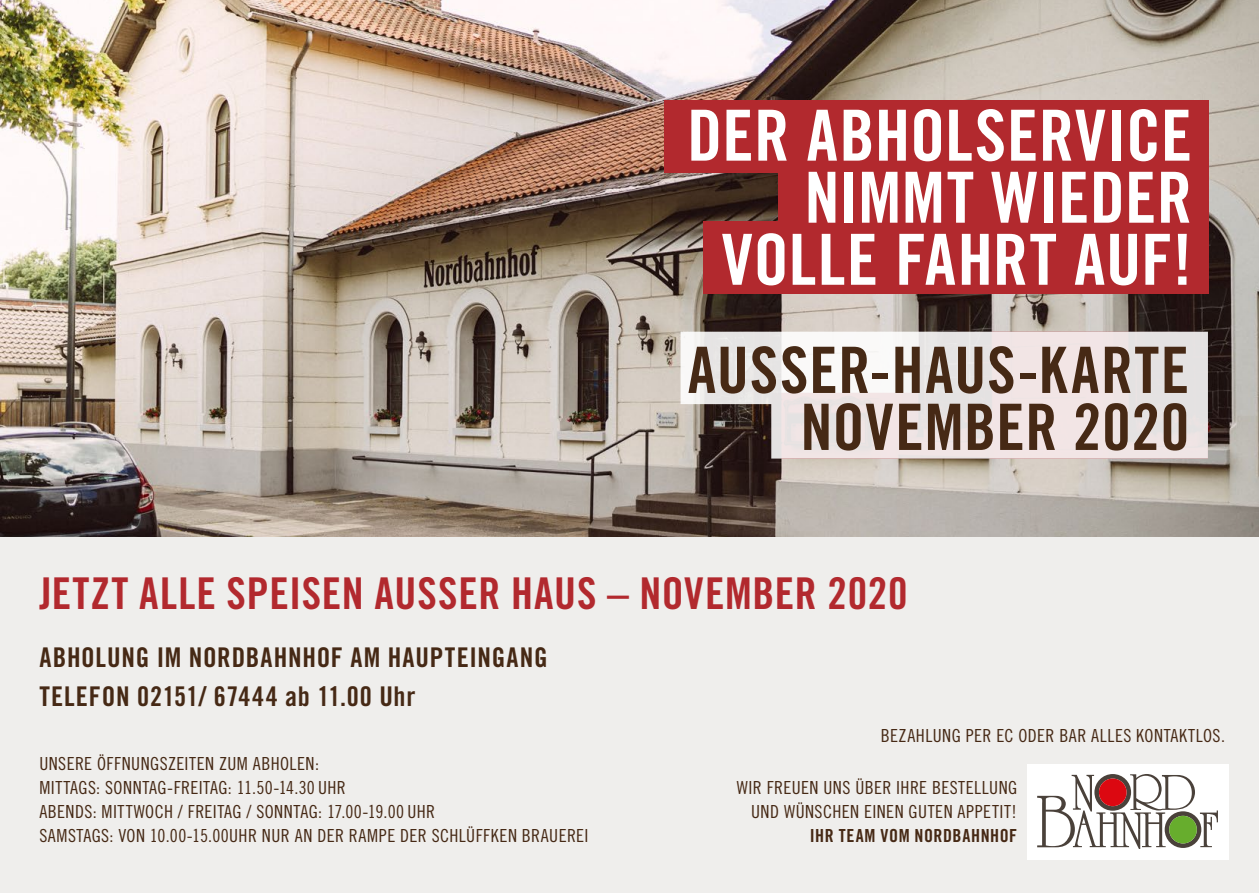
<style>
.page{position:relative;width:1259px;height:893px;background:#fff}
.page>*{position:absolute;margin:0;border:0;box-sizing:border-box;transform-origin:0 0}
.t1{font:70.5px/62.1px "Trade Gothic LT Pro Bd Cn 20";letter-spacing:.01em;color:#fff;text-align:right}
.t2{font:64.05px/57px "Trade Gothic LT Pro Bd Cn 20";letter-spacing:.015em;color:#462915;text-align:right}
.t3{font:43.8px "Trade Gothic LT Pro Bd Cn 20";letter-spacing:.015em;color:#b2292e}
.t4{font:27.15px/39px "Trade Gothic LT Pro Bd Cn 20";letter-spacing:.025em;color:#462915}
.t5{font:18px/24px "Trade Gothic LT Pro Cn 18";letter-spacing:.025em;color:#462915;text-align:right}
.t6{font:18px "Trade Gothic LT Pro Bd Cn 20";letter-spacing:.03em;color:#462915}
</style>
<div class="page">
<img style="left:0;top:0;width:1259px;height:538px">
<div style="left:0;top:538px;width:1259px;height:355px;background:#efeeec"></div>
<div style="left:1027px;top:764px;width:201px;height:95px;background:#fff"></div>
<svg style="left:1037px;top:774px;width:181px;height:75px"></svg>
<div style="left:1169px;top:816px;width:27px;height:27px;background:#67ad2d;border-radius:50%"></div>
<div style="left:664px;top:100px;width:544px;height:72px;background:#b2292e"></div>
<div style="left:778px;top:159px;width:430px;height:72px;background:#b2292e"></div>
<div style="left:703px;top:221px;width:505px;height:73px;background:#b2292e"></div>
<svg style="left:680px;top:332px;width:528px;height:127px;background:#e1dad9"></svg>
<h1 class="t1" style="left:687px;top:104px;width:506px">DER ABHOLSERVICE<br>NIMMT WIEDER<br>VOLLE FAHRT AUF!</h1>
<h2 class="t2" style="left:687px;top:341px;width:503px">AUSSER-HAUS-KARTE<br>NOVEMBER 2020</h2>
<h3 class="t3" style="left:39px;top:567px;width:869px">JETZT ALLE SPEISEN AUSSER HAUS – NOVEMBER 2020</h3>
<h3 class="t4" style="left:39px;top:638px;width:510px">ABHOLUNG IM NORDBAHNHOF AM HAUPTEINGANG<br>TELEFON 02151/ 67444 ab 11.00 Uhr</h3>
<p class="t5" style="left:39px;top:751px;width:550px;text-align:left">UNSERE ÖFFNUNGSZEITEN ZUM ABHOLEN:<br>MITTAGS: SONNTAG-FREITAG: 11.50-14.30 UHR<br>ABENDS: MITTWOCH / FREITAG / SONNTAG: 17.00-19.00 UHR<br>SAMSTAGS: VON 10.00-15.00UHR NUR AN DER RAMPE DER SCHLÜFFKEN BRAUEREI</p>
<p class="t5" style="left:880px;top:723px;width:346px">BEZAHLUNG PER EC ODER BAR ALLES KONTAKTLOS.</p>
<p class="t5" style="left:737px;top:775px;width:282px">WIR FREUEN UNS ÜBER IHRE BESTELLUNG<br>UND WÜNSCHEN EINEN GUTEN APPETIT!</p>
<p class="t6" style="left:810px;top:825px;width:209px">IHR TEAM VOM NORDBAHNHOF</p>
</div>
